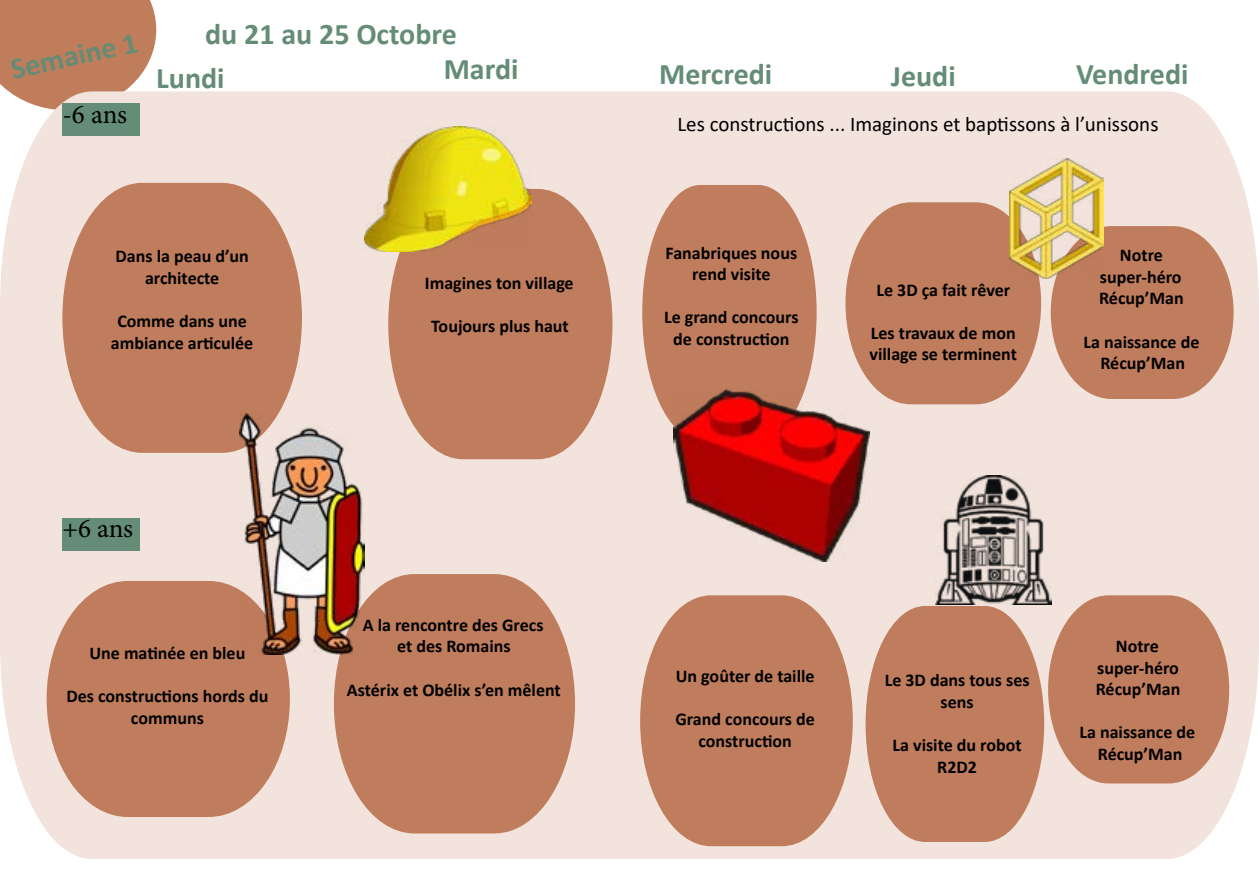
<style>
.page{position:relative;width:1259px;height:893px;background:#fff}
.page>*{position:absolute;margin:0;border:0;box-sizing:border-box;transform-origin:0 0}
.t1{font:700 30px "Calibri";color:#648c76}
.t2{font:27px "Minion Pro";letter-spacing:-.01em;color:#000}
.t3{font:21px "Calibri";color:#000}
.t4{font:700 18px/21.6px "Calibri";color:#000;text-align:center}
</style>
<div class="page">
<div style="left:0;top:0;width:156px;height:91px;background:#c07d5c"></div>
<div style="left:0;top:91px;width:1259px;height:768px;background:#f2e4dc"></div>
<svg style="left:62px;top:183px;width:240px;height:270px;fill:#c07d5d"></svg>
<svg style="left:388px;top:189px;width:224px;height:270px;fill:#c07d5d"></svg>
<svg style="left:642px;top:185px;width:174px;height:255px"></svg>
<svg style="left:845px;top:202px;width:196px;height:202px"></svg>
<svg style="left:47px;top:581px;width:243px;height:236px;fill:#c07d5d"></svg>
<svg style="left:334px;top:574px;width:241px;height:259px;fill:#c07d5d"></svg>
<svg style="left:640px;top:595px;width:213px;height:251px;fill:#c07d5d"></svg>
<svg style="left:865px;top:595px;width:364px;height:247px"></svg>
<svg style="left:1050px;top:226px;width:183px;height:173px"></svg>
<div style="left:62px;top:103px;width:78px;height:33px;background:#648c76"></div>
<div style="left:62px;top:517px;width:78px;height:33px;background:#648c76"></div>
<img style="left:364px;top:126px;width:167px;height:125px">
<img style="left:673px;top:389px;width:197px;height:172px">
<img style="left:936px;top:475px;width:115px;height:129px">
<img style="left:240px;top:414px;width:124px;height:240px">
<img style="left:1009px;top:158px;width:94px;height:121px">
<h1 class="t1" style="left:7px;top:48px;width:131px;rotate:-12deg">Semaine 1</h1>
<h2 class="t2" style="left:62px;top:96px;width:66px">-6 ans</h2>
<h1 class="t1" style="left:205px;top:13px;width:253px">du 21 au 25 Octobre</h1>
<h1 class="t1" style="left:156px;top:57px;width:70px">Lundi</h1>
<h1 class="t1" style="left:444px;top:48px;width:76px">Mardi</h1>
<p class="t4" style="left:116px;top:245px;width:135px">Dans la peau d’un architecte</p>
<p class="t4" style="left:111px;top:310px;width:144px">Comme dans une ambiance articulée</p>
<h2 class="t2" style="left:62px;top:510px;width:72px">+6 ans</h2>
<p class="t4" style="left:89px;top:642px;width:157px">Une matinée en bleu</p>
<p class="t4" style="left:66px;top:685px;width:203px">Des constructions hords du communs</p>
<p class="t4" style="left:425px;top:272px;width:150px">Imagines ton village</p>
<p class="t4" style="left:431px;top:315px;width:139px">Toujours plus haut</p>
<p class="t4" style="left:363px;top:614px;width:182px">A la rencontre des Grecs et des Romains</p>
<p class="t4" style="left:347px;top:679px;width:215px">Astérix et Obélix s’en mêlent</p>
<h1 class="t1" style="left:891px;top:55px;width:66px">Jeudi</h1>
<h1 class="t1" style="left:1076px;top:53px;width:114px">Vendredi</h1>
<p class="t3" style="left:677px;top:110px;width:482px">Les constructions ... Imaginons et baptissons à l’unissons</p>
<h1 class="t1" style="left:659px;top:53px;width:115px">Mercredi</h1>
<p class="t4" style="left:665px;top:241px;width:133px">Fanabriques nous rend visite</p>
<p class="t4" style="left:664px;top:306px;width:136px">Le grand concours de construction</p>
<p class="t4" style="left:876px;top:278px;width:135px">Le 3D ça fait rêver</p>
<p class="t4" style="left:869px;top:322px;width:149px;text-align:left">Les travaux de mon village se terminent</p>
<p class="t4" style="left:1099px;top:244px;width:86px">Notre super-héro<br>Récup’Man</p>
<p class="t4" style="left:1083px;top:331px;width:117px">La naissance de<br>Récup’Man</p>
<p class="t4" style="left:676px;top:665px;width:140px">Un goûter de taille</p>
<p class="t4" style="left:675px;top:708px;width:141px">Grand concours de construction</p>
<p class="t4" style="left:884px;top:669px;width:146px">Le 3D dans tous ses sens</p>
<p class="t4" style="left:892px;top:734px;width:131px">La visite du robot<br>R2D2</p>
<p class="t4" style="left:1095px;top:635px;width:86px">Notre super-héro<br>Récup’Man</p>
<p class="t4" style="left:1079px;top:721px;width:117px">La naissance de<br>Récup’Man</p>
</div>
